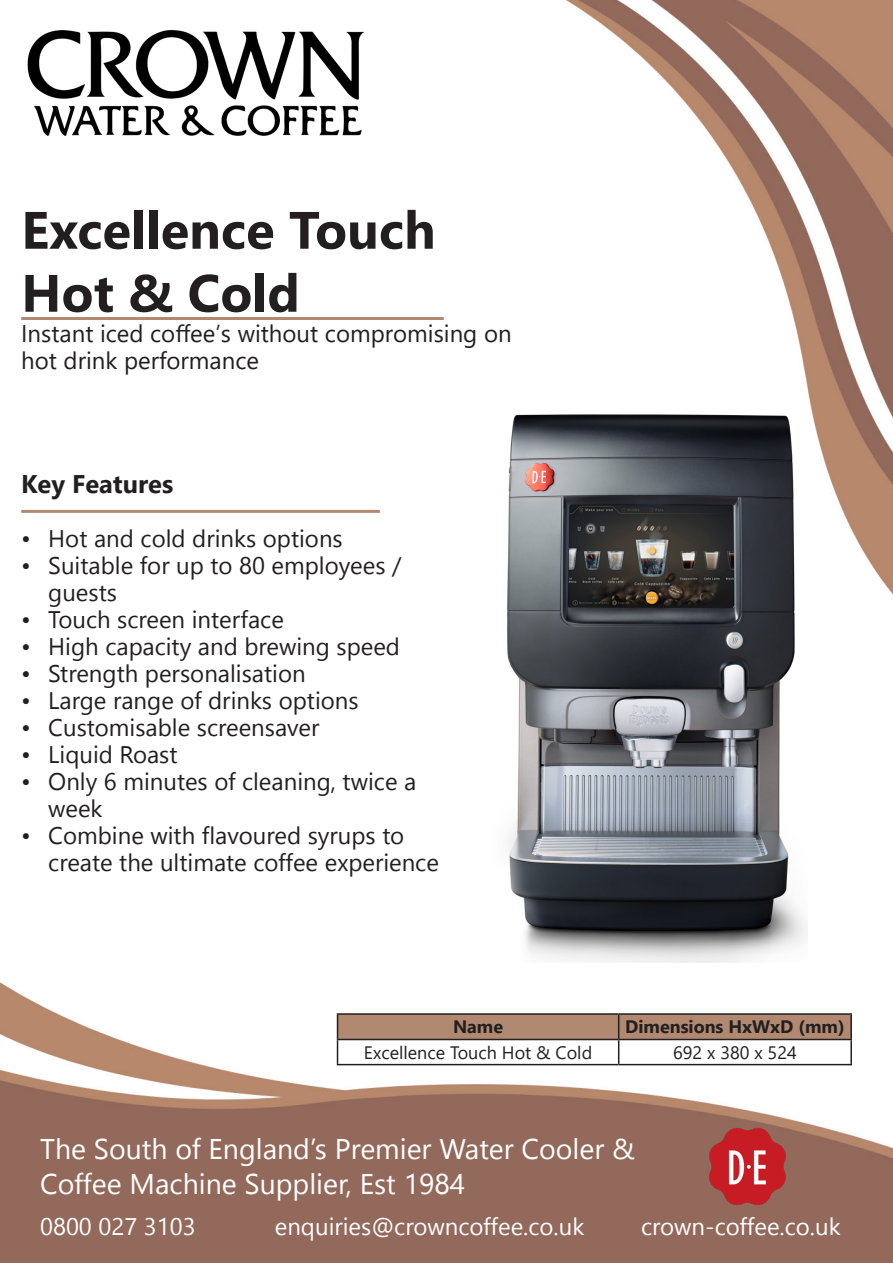
<style>
.page{position:relative;width:893px;height:1263px;background:#fff}
.page>*{position:absolute;margin:0;border:0;box-sizing:border-box;transform-origin:0 0}
.t1{font:700 52.5px "Segoe UI";color:#231f20}
.t2{font:28.5px "Segoe UI Symbol";color:#fff}
.t3{font:700 25.5px "Segoe UI";color:#231f20}
.t4{font:24px "Segoe UI Symbol";color:#231f20}
.t5{font:24px/27px "Segoe UI";color:#231f20}
.t6{font:24px "Segoe UI Symbol";color:#fff}
.t7{font:18px "Segoe UI";color:#231f20}
.t8{font:700 18px "Segoe UI";color:#231f20}
</style>
<div class="page">
<img style="left:0;top:0;width:893px;height:1263px">
<img style="left:21px;top:21px;width:349px;height:121px">
<img style="left:487px;top:401px;width:321px;height:561px">
<img style="left:703px;top:1119px;width:87px;height:91px">
<hr style="left:21px;top:317px;width:423px;height:3px;background:#b18971">
<hr style="left:21px;top:510px;width:359px;height:3px;background:#b18971">
<hr style="left:337px;top:1013px;width:282px;height:2px;background:#231f20">
<hr style="left:619px;top:1013px;width:233px;height:2px;background:#231f20">
<hr style="left:850px;top:1015px;width:2px;height:24px;background:#231f20">
<hr style="left:619px;top:1039px;width:233px;height:1px;background:#231f20">
<svg style="left:337px;top:1014px;width:514px;height:50px"></svg>
<hr style="left:850px;top:1040px;width:2px;height:24px;background:#231f20">
<hr style="left:337px;top:1064px;width:282px;height:1px;background:#231f20">
<hr style="left:619px;top:1064px;width:233px;height:1px;background:#231f20">
<svg style="left:41px;top:1138px;width:44px;height:22px"></svg>
<svg style="left:96px;top:1139px;width:12px;height:21px"></svg>
<svg style="left:154px;top:1138px;width:12px;height:21px"></svg>
<svg style="left:192px;top:1138px;width:9px;height:21px"></svg>
<svg style="left:211px;top:1139px;width:11px;height:20px"></svg>
<svg style="left:240px;top:1145px;width:13px;height:21px"></svg>
<svg style="left:264px;top:1145px;width:11px;height:15px"></svg>
<svg style="left:295px;top:1138px;width:20px;height:22px"></svg>
<div style="left:337px;top:1138px;width:94px;height:22px;background:#93695b"></div>
<svg style="left:440px;top:1139px;width:37px;height:21px"></svg>
<svg style="left:490px;top:1145px;width:23px;height:15px"></svg>
<svg style="left:523px;top:1139px;width:15px;height:21px"></svg>
<svg style="left:581px;top:1145px;width:23px;height:15px"></svg>
<svg style="left:614px;top:1139px;width:20px;height:20px"></svg>
<div style="left:132px;top:1172px;width:72px;height:22px;background:#93695b"></div>
<svg style="left:223px;top:1179px;width:13px;height:15px"></svg>
<svg style="left:246px;top:1173px;width:12px;height:21px"></svg>
<svg style="left:278px;top:1179px;width:30px;height:21px"></svg>
<svg style="left:318px;top:1173px;width:32px;height:24px"></svg>
<svg style="left:407px;top:1173px;width:7px;height:20px"></svg>
<svg style="left:41px;top:1218px;width:50px;height:17px"></svg>
<svg style="left:100px;top:1218px;width:36px;height:17px"></svg>
<svg style="left:276px;top:1223px;width:10px;height:12px"></svg>
<svg style="left:330px;top:1217px;width:30px;height:18px"></svg>
<svg style="left:373px;top:1218px;width:41px;height:19px"></svg>
<svg style="left:428px;top:1223px;width:16px;height:12px"></svg>
<svg style="left:459px;top:1223px;width:10px;height:12px"></svg>
<svg style="left:642px;top:1223px;width:18px;height:12px"></svg>
<svg style="left:674px;top:1223px;width:17px;height:12px"></svg>
<svg style="left:707px;top:1223px;width:18px;height:12px"></svg>
<svg style="left:95px;top:534px;width:10px;height:13px"></svg>
<svg style="left:121px;top:529px;width:11px;height:18px"></svg>
<svg style="left:193px;top:529px;width:26px;height:18px"></svg>
<svg style="left:236px;top:529px;width:10px;height:18px"></svg>
<svg style="left:50px;top:557px;width:10px;height:17px"></svg>
<svg style="left:76px;top:556px;width:3px;height:18px"></svg>
<svg style="left:90px;top:556px;width:24px;height:18px"></svg>
<svg style="left:122px;top:561px;width:10px;height:13px"></svg>
<svg style="left:140px;top:556px;width:8px;height:18px"></svg>
<svg style="left:163px;top:561px;width:7px;height:13px"></svg>
<svg style="left:192px;top:561px;width:11px;height:18px"></svg>
<svg style="left:240px;top:557px;width:24px;height:17px"></svg>
<svg style="left:392px;top:557px;width:10px;height:19px"></svg>
<svg style="left:77px;top:588px;width:11px;height:13px"></svg>
<svg style="left:49px;top:588px;width:11px;height:40px"></svg>
<svg style="left:87px;top:610px;width:22px;height:18px"></svg>
<svg style="left:129px;top:615px;width:42px;height:13px"></svg>
<svg style="left:193px;top:610px;width:3px;height:18px"></svg>
<svg style="left:220px;top:610px;width:63px;height:18px"></svg>
<svg style="left:50px;top:745px;width:14px;height:18px"></svg>
<svg style="left:95px;top:745px;width:16px;height:18px"></svg>
<svg style="left:122px;top:746px;width:12px;height:17px"></svg>
<svg style="left:148px;top:750px;width:10px;height:13px"></svg>
<svg style="left:125px;top:772px;width:23px;height:18px"></svg>
<svg style="left:186px;top:777px;width:11px;height:13px"></svg>
<svg style="left:229px;top:772px;width:7px;height:18px"></svg>
<svg style="left:243px;top:777px;width:9px;height:13px"></svg>
<svg style="left:260px;top:777px;width:22px;height:13px"></svg>
<svg style="left:299px;top:772px;width:3px;height:18px"></svg>
<svg style="left:318px;top:777px;width:17px;height:18px"></svg>
<svg style="left:351px;top:772px;width:46px;height:18px"></svg>
<svg style="left:405px;top:777px;width:10px;height:13px"></svg>
<svg style="left:49px;top:773px;width:67px;height:44px"></svg>
<svg style="left:132px;top:831px;width:11px;height:13px"></svg>
<svg style="left:151px;top:826px;width:21px;height:18px"></svg>
<svg style="left:416px;top:858px;width:22px;height:13px"></svg>
<div style="left:41px;top:1172px;width:80px;height:22px;background:#93695b"></div>
<svg style="left:362px;top:1173px;width:33px;height:21px"></svg>
<svg style="left:420px;top:1173px;width:44px;height:21px"></svg>
<svg style="left:145px;top:1218px;width:49px;height:17px"></svg>
<div style="left:484px;top:1217px;width:100px;height:18px;background:#93695b"></div>
<div style="left:740px;top:1217px;width:101px;height:18px;background:#93695b"></div>
<svg style="left:142px;top:529px;width:42px;height:18px"></svg>
<svg style="left:273px;top:529px;width:112px;height:50px"></svg>
<svg style="left:23px;top:637px;width:375px;height:99px"></svg>
<svg style="left:23px;top:826px;width:93px;height:18px"></svg>
<svg style="left:49px;top:853px;width:104px;height:18px"></svg>
<svg style="left:184px;top:826px;width:217px;height:50px"></svg>
<p class="t1" style="left:21px;top:181px;width:416px">Excellence Touch</p>
<p class="t1" style="left:21px;top:244px;width:280px">Hot &amp; Cold</p>
<p class="t5" style="left:21px;top:318px;width:492px">Instant iced coffee’s without compromising on hot drink performance</p>
<p class="t3" style="left:21px;top:460px;width:154px">Key Features</p>
<p class="t4" style="left:21px;top:524px;width:100px">• ★□▼ ■</p>
<p class="t4" style="left:221px;top:524px;width:124px">■ ▲ □ ▼□■▲</p>
<p class="t4" style="left:21px;top:551px;width:213px">• ◆▼ ● □ ◆ ▼□</p>
<p class="t4" style="left:62px;top:578px;width:56px">◆ ▲▼▲</p>
<p class="t4" style="left:21px;top:605px;width:66px">• □◆</p>
<p class="t4" style="left:117px;top:605px;width:104px">▲ ■ ■▼</p>
<p class="t4" style="left:21px;top:659px;width:105px">• ▼■▼</p>
<p class="t4" style="left:180px;top:659px;width:127px">▲□■ ●▲ ▼□■</p>
<p class="t4" style="left:21px;top:686px;width:11px">•</p>
<p class="t4" style="left:236px;top:686px;width:124px">■ ▲ □ ▼□■▲</p>
<p class="t4" style="left:21px;top:713px;width:187px">• ◆▲▼□ ▲ ● ▲</p>
<p class="t4" style="left:251px;top:713px;width:49px">■▲ ❖</p>
<p class="t4" style="left:21px;top:740px;width:73px">• ❑◆</p>
<p class="t4" style="left:133px;top:740px;width:46px">□ ▲▼</p>
<p class="t4" style="left:21px;top:767px;width:66px">• ■●</p>
<p class="t4" style="left:150px;top:767px;width:202px">■◆▼ ▲ □ ● ■■ ▼</p>
<p class="t4" style="left:118px;top:821px;width:150px">■ ▼ ● ❖□◆</p>
<p class="t4" style="left:308px;top:821px;width:98px">▲ ◆▲ ▼□</p>
<p class="t4" style="left:160px;top:848px;width:29px">◆●▼</p>
<p class="t4" style="left:402px;top:848px;width:15px">■</p>
<p class="t8" style="left:453px;top:1010px;width:52px">Name</p>
<p class="t8" style="left:625px;top:1010px;width:221px">Dimensions HxWxD (mm)</p>
<p class="t7" style="left:364px;top:1035px;width:230px">Excellence Touch Hot &amp; Cold</p>
<p class="t7" style="left:673px;top:1035px;width:125px">692 x 380 x 524</p>
<p class="t2" style="left:109px;top:1133px;width:219px">□◆▼ □ ■●■ ▲</p>
<p class="t2" style="left:479px;top:1133px;width:102px">▼ □□●</p>
<p class="t2" style="left:206px;top:1167px;width:112px">■ ◆ ●</p>
<p class="t6" style="left:287px;top:1212px;width:43px">■❑◆</p>
<p class="t6" style="left:361px;top:1212px;width:124px">▲ □■□</p>
<p class="t6" style="left:660px;top:1212px;width:81px">□■□</p>
</div>
